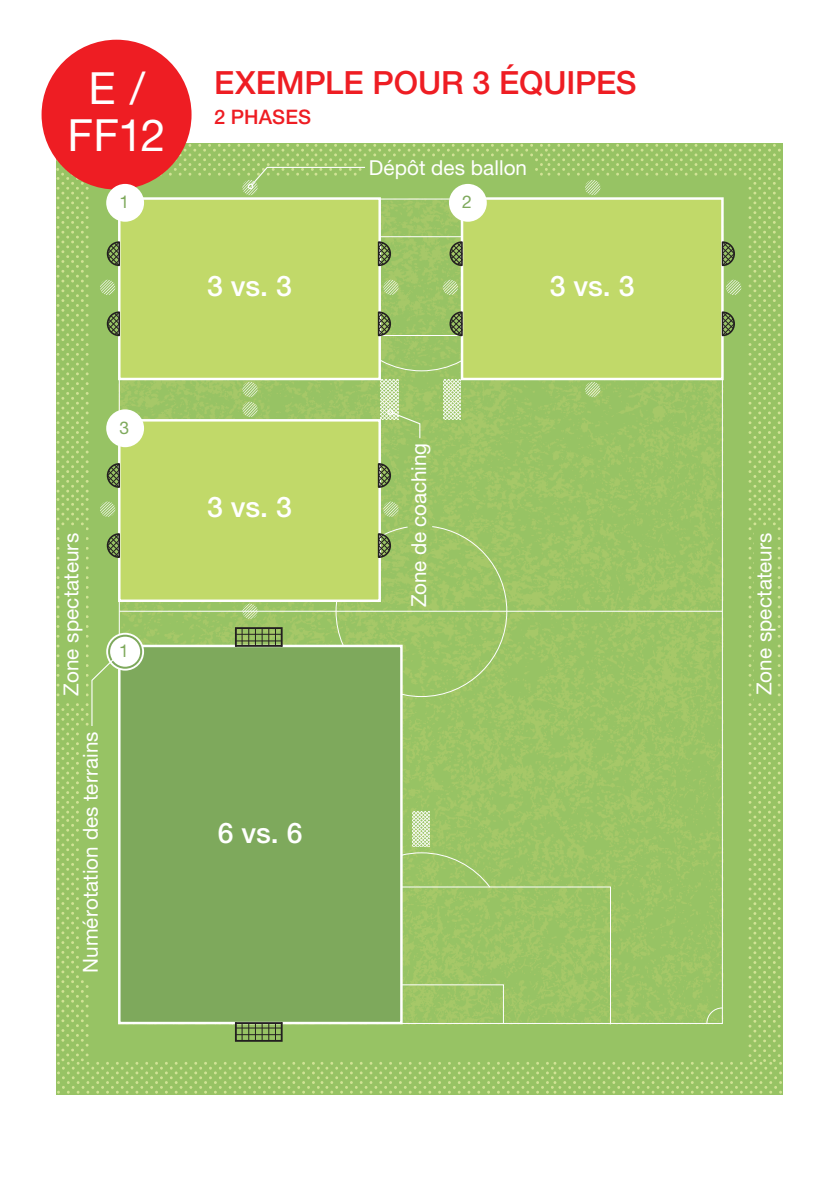
<style>
.page{position:relative;width:840px;height:1191px;background:#fff}
.page>*{position:absolute;margin:0;border:0;box-sizing:border-box;transform-origin:0 0}
.t1{font:44.4px/47px "Helvetica Neue";color:#fff;text-align:center}
.t2{font:500 32px "Helvetica Neue";color:#ee1d23}
.t3{font:500 28.4px "Helvetica Neue";letter-spacing:-.005em;color:#fff}
.t4{font:20.6px "Helvetica Neue";letter-spacing:.005em;color:#fff}
.t5{font:500 20px "Helvetica Neue";color:#ee1d23}
.t6{font:17.6px "Helvetica Neue";color:#7ea95c}
</style>
<div class="page">
<div style="left:57px;top:143px;width:725px;height:951px;background:#97c364"></div>
<img style="left:57px;top:177px;width:32px;height:640px">
<img style="left:57px;top:817px;width:32px;height:244px">
<img style="left:748px;top:177px;width:32px;height:640px">
<img style="left:748px;top:817px;width:32px;height:244px">
<img style="left:57px;top:143px;width:723px;height:34px">
<img style="left:57px;top:1061px;width:725px;height:33px">
<img style="left:118px;top:201px;width:605px;height:823px">
<hr style="left:119px;top:611px;width:602px;height:1px;background:#fff">
<svg style="left:402px;top:852px;width:89px;height:36px"></svg>
<svg style="left:705px;top:1007px;width:17px;height:17px"></svg>
<div style="left:339px;top:198px;width:164px;height:39px;border:1px solid #fff"></div>
<div style="left:339px;top:984px;width:164px;height:39px;border:1px solid #fff"></div>
<div style="left:118px;top:197px;width:263px;height:183px;background:#c1d969;border:2px solid #fff"></div>
<div style="left:460px;top:197px;width:263px;height:183px;background:#c1d969;border:2px solid #fff"></div>
<div style="left:118px;top:419px;width:263px;height:183px;background:#c1d969;border:2px solid #fff"></div>
<div style="left:118px;top:644px;width:284px;height:380px;background:#7ea95c;border:2px solid #fff"></div>
<div style="left:235px;top:1021px;width:47px;height:20px;border:2px solid #231f20"></div>
<svg style="left:275px;top:1024px;width:1px;height:16px"></svg>
<svg style="left:268px;top:1024px;width:1px;height:16px"></svg>
<svg style="left:255px;top:1024px;width:7px;height:16px"></svg>
<svg style="left:248px;top:1024px;width:1px;height:16px"></svg>
<svg style="left:241px;top:1024px;width:1px;height:16px"></svg>
<hr style="left:236px;top:1034px;width:45px;height:1px;background:#231f20">
<hr style="left:236px;top:1027px;width:45px;height:1px;background:#231f20">
<hr style="left:235px;top:1022px;width:47px;height:2px;background:#231f20">
<div style="left:235px;top:627px;width:47px;height:20px;border:2px solid #231f20"></div>
<svg style="left:241px;top:628px;width:1px;height:17px"></svg>
<svg style="left:248px;top:628px;width:1px;height:17px"></svg>
<svg style="left:255px;top:628px;width:7px;height:17px"></svg>
<svg style="left:268px;top:628px;width:1px;height:17px"></svg>
<svg style="left:275px;top:628px;width:1px;height:17px"></svg>
<hr style="left:236px;top:634px;width:45px;height:1px;background:#231f20">
<hr style="left:236px;top:640px;width:45px;height:1px;background:#231f20">
<hr style="left:235px;top:645px;width:47px;height:2px;background:#231f20">
<svg style="left:106px;top:240px;width:15px;height:27px"></svg>
<svg style="left:106px;top:310px;width:15px;height:27px"></svg>
<svg style="left:448px;top:240px;width:15px;height:27px"></svg>
<svg style="left:106px;top:462px;width:15px;height:27px"></svg>
<svg style="left:106px;top:532px;width:15px;height:27px"></svg>
<svg style="left:377px;top:310px;width:87px;height:62px"></svg>
<svg style="left:377px;top:240px;width:14px;height:27px"></svg>
<svg style="left:720px;top:310px;width:15px;height:27px"></svg>
<svg style="left:720px;top:240px;width:15px;height:27px"></svg>
<svg style="left:335px;top:525px;width:172px;height:172px"></svg>
<svg style="left:377px;top:462px;width:14px;height:27px"></svg>
<img style="left:412px;top:811px;width:17px;height:36px">
<img style="left:380px;top:380px;width:18px;height:39px">
<img style="left:443px;top:380px;width:17px;height:39px">
<img style="left:242px;top:180px;width:15px;height:15px;border-radius:8px">
<img style="left:242px;top:382px;width:15px;height:15px;border-radius:8px">
<img style="left:100px;top:280px;width:15px;height:15px;border-radius:8px">
<img style="left:383px;top:280px;width:15px;height:15px;border-radius:8px">
<img style="left:584px;top:180px;width:16px;height:15px;border-radius:8px">
<img style="left:584px;top:382px;width:16px;height:15px;border-radius:8px">
<img style="left:442px;top:280px;width:16px;height:15px;border-radius:8px">
<img style="left:725px;top:280px;width:16px;height:15px;border-radius:8px">
<img style="left:242px;top:402px;width:15px;height:15px;border-radius:8px">
<img style="left:242px;top:603px;width:15px;height:16px;border-radius:8px">
<img style="left:100px;top:501px;width:15px;height:16px;border-radius:8px">
<img style="left:383px;top:501px;width:15px;height:16px;border-radius:8px">
<div style="left:42px;top:40px;width:149px;height:150px;background:#ee1d23;border-radius:50%"></div>
<div style="left:106px;top:184px;width:38px;height:38px;background:#fff;border-radius:50%"></div>
<div style="left:106px;top:409px;width:38px;height:38px;background:#fff;border-radius:50%"></div>
<svg style="left:106px;top:633px;width:38px;height:37px"></svg>
<div style="left:109px;top:635px;width:32px;height:32px;background:#fff;border-radius:50%"></div>
<div style="left:108px;top:634px;width:34px;height:34px;border:2px solid #7ea95c;border-radius:50%"></div>
<svg style="left:91px;top:653px;width:29px;height:76px"></svg>
<div style="left:448px;top:184px;width:38px;height:38px;background:#fff;border-radius:50%"></div>
<div style="left:61px;top:526px;width:24px;height:176px;background:#97c364"></div>
<div style="left:753px;top:526px;width:23px;height:175px;background:#97c364"></div>
<div style="left:81px;top:726px;width:26px;height:252px;background:#97c364"></div>
<div style="left:363px;top:158px;width:169px;height:22px;background:#97c364"></div>
<svg style="left:248px;top:166px;width:117px;height:23px"></svg>
<svg style="left:387px;top:409px;width:33px;height:30px"></svg>
<h1 class="t1" style="left:68px;top:64px;width:100px">E /<br>FF12</h1>
<p class="t6" style="left:119px;top:192px;width:11px">1</p>
<h2 class="t2" style="left:214px;top:63px;width:423px">EXEMPLE POUR 3 ÉQUIPES</h2>
<p class="t5" style="left:214px;top:105px;width:98px">2 PHASES</p>
<p class="t4" style="left:368px;top:155px;width:160px">Dépôt des ballon</p>
<p class="t6" style="left:462px;top:192px;width:11px">2</p>
<h3 class="t3" style="left:207px;top:268px;width:86px">3 VS. 3</h3>
<h3 class="t3" style="left:549px;top:268px;width:86px">3 VS. 3</h3>
<p class="t6" style="left:119px;top:417px;width:11px">3</p>
<p class="t4" style="left:406px;top:607px;width:165px;rotate:-90deg">Zone de coaching</p>
<h3 class="t3" style="left:207px;top:490px;width:86px">3 VS. 3</h3>
<p class="t4" style="left:59px;top:695px;width:164px;rotate:-90deg">Zone spectateurs</p>
<p class="t4" style="left:751px;top:695px;width:164px;rotate:-90deg">Zone spectateurs</p>
<p class="t6" style="left:119px;top:640px;width:11px">1</p>
<p class="t4" style="left:78px;top:972px;width:243px;rotate:-90deg">Numérotation des terrains</p>
<h3 class="t3" style="left:218px;top:816px;width:86px">6 VS. 6</h3>
</div>
